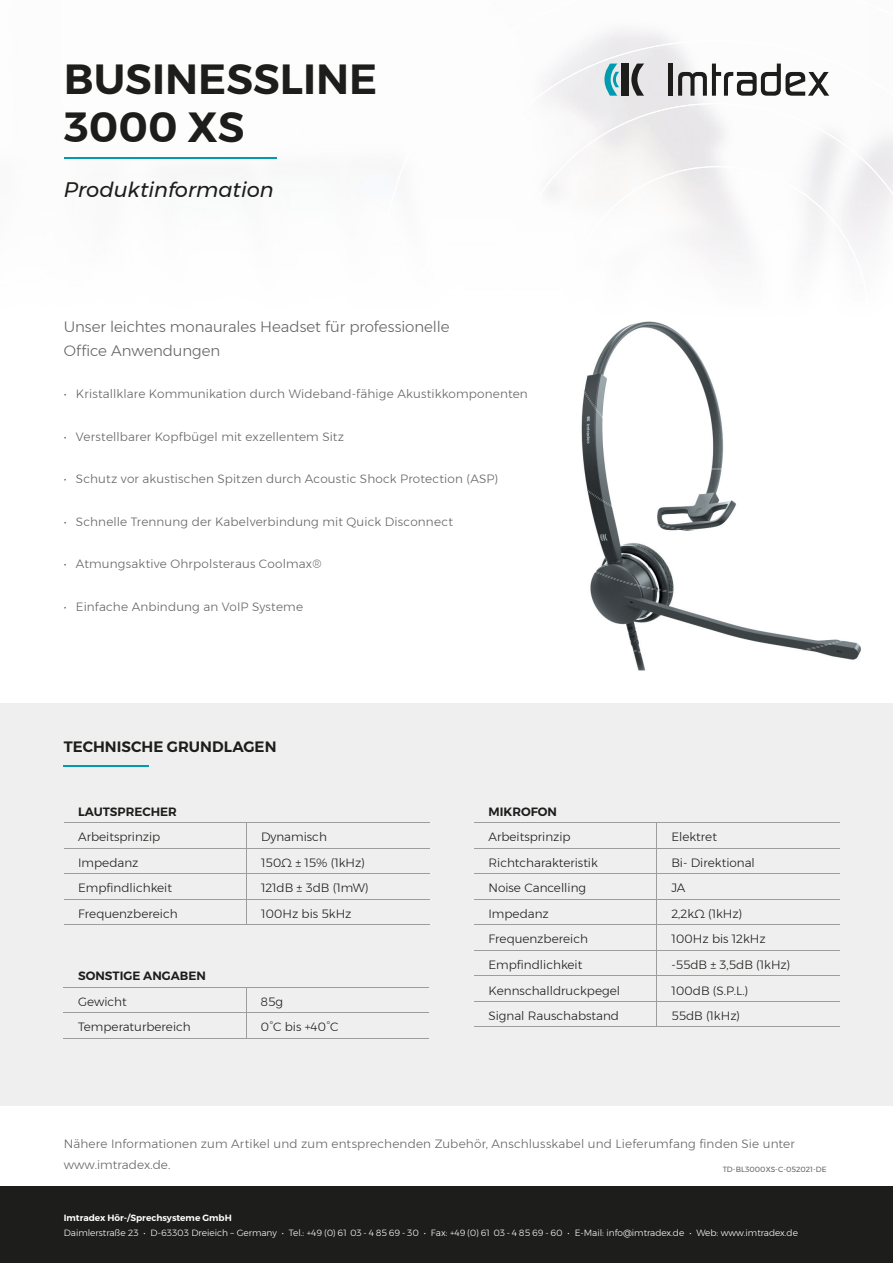
<style>
.page{position:relative;width:893px;height:1263px;background:#fff}
.page>*{position:absolute;margin:0;border:0;box-sizing:border-box;transform-origin:0 0}
.t1{font:600 42px/48px "Montserrat";color:#1d1d1b}
.t2{font:italic 21px "Montserrat";color:#1d1d1b}
.t3{font:300 15px/24px "Montserrat";letter-spacing:-.005em;color:#646463}
.t4{font:600 15px "Montserrat";color:#1d1d1b}
.t5{font:300 12px/21px "Montserrat";letter-spacing:.015em;color:#646463}
.t6{font:300 12px "Montserrat";color:#1d1d1b}
.t7{font:600 12px "Montserrat";color:#1d1d1b}
.t8{font:300 9px "Montserrat";color:#fff}
.t9{font:600 9px "Montserrat";color:#fff}
.t10{font:7.5px "Montserrat";letter-spacing:.005em;color:#646463}
</style>
<div class="page">
<svg style="left:545px;top:30px;width:348px;height:233px"></svg>
<div style="left:0;top:1186px;width:893px;height:77px;background:#1d1d1b"></div>
<img style="left:585px;top:321px;width:129px;height:66px">
<img style="left:591px;top:596px;width:82px;height:9px">
<img style="left:581px;top:387px;width:155px;height:130px">
<img style="left:590px;top:517px;width:139px;height:79px">
<img style="left:635px;top:659px;width:221px;height:11px">
<img style="left:594px;top:605px;width:267px;height:54px">
<div style="left:0;top:703px;width:893px;height:403px;background:#efefef"></div>
<hr style="left:64px;top:157px;width:212px;height:2px;background:#009bac">
<hr style="left:64px;top:765px;width:85px;height:1px;background:#009bac">
<hr style="left:64px;top:987px;width:182px;height:1px;background:#9d9d9d">
<hr style="left:246px;top:987px;width:183px;height:1px;background:#9d9d9d">
<hr style="left:64px;top:1012px;width:182px;height:1px;background:#9d9d9d">
<hr style="left:246px;top:1012px;width:183px;height:1px;background:#9d9d9d">
<svg style="left:246px;top:988px;width:1px;height:50px"></svg>
<hr style="left:64px;top:1038px;width:182px;height:1px;background:#9d9d9d">
<hr style="left:246px;top:1038px;width:183px;height:1px;background:#9d9d9d">
<hr style="left:474px;top:823px;width:183px;height:1px;background:#9d9d9d">
<hr style="left:657px;top:823px;width:183px;height:1px;background:#9d9d9d">
<hr style="left:474px;top:848px;width:183px;height:1px;background:#9d9d9d">
<hr style="left:657px;top:848px;width:183px;height:1px;background:#9d9d9d">
<hr style="left:474px;top:874px;width:183px;height:1px;background:#9d9d9d">
<hr style="left:657px;top:874px;width:183px;height:1px;background:#9d9d9d">
<hr style="left:474px;top:899px;width:183px;height:1px;background:#9d9d9d">
<hr style="left:657px;top:899px;width:183px;height:1px;background:#9d9d9d">
<hr style="left:474px;top:925px;width:183px;height:1px;background:#9d9d9d">
<hr style="left:657px;top:925px;width:183px;height:1px;background:#9d9d9d">
<hr style="left:474px;top:950px;width:183px;height:1px;background:#9d9d9d">
<hr style="left:657px;top:950px;width:183px;height:1px;background:#9d9d9d">
<hr style="left:474px;top:976px;width:183px;height:1px;background:#9d9d9d">
<hr style="left:657px;top:976px;width:183px;height:1px;background:#9d9d9d">
<hr style="left:474px;top:1001px;width:183px;height:1px;background:#9d9d9d">
<hr style="left:657px;top:1001px;width:183px;height:1px;background:#9d9d9d">
<hr style="left:474px;top:1027px;width:183px;height:1px;background:#9d9d9d">
<hr style="left:657px;top:1027px;width:183px;height:1px;background:#9d9d9d">
<hr style="left:64px;top:848px;width:183px;height:1px;background:#9d9d9d">
<hr style="left:247px;top:848px;width:182px;height:1px;background:#9d9d9d">
<hr style="left:64px;top:874px;width:183px;height:1px;background:#9d9d9d">
<hr style="left:247px;top:874px;width:182px;height:1px;background:#9d9d9d">
<hr style="left:64px;top:899px;width:183px;height:1px;background:#9d9d9d">
<hr style="left:247px;top:899px;width:182px;height:1px;background:#9d9d9d">
<svg style="left:246px;top:824px;width:1px;height:101px"></svg>
<hr style="left:64px;top:925px;width:183px;height:1px;background:#9d9d9d">
<hr style="left:247px;top:925px;width:182px;height:1px;background:#9d9d9d">
<hr style="left:64px;top:823px;width:183px;height:1px;background:#9d9d9d">
<hr style="left:247px;top:823px;width:182px;height:1px;background:#9d9d9d">
<h1 class="t1" style="left:64px;top:55px;width:315px">BUSINESSLINE<br>3000 XS</h1>
<h2 class="t2" style="left:64px;top:174px;width:212px">Produktinformation</h2>
<p class="t3" style="left:64px;top:315px;width:387px">Unser leichtes monaurales Headset für professionelle<br>Office Anwendungen</p>
<p class="t5" style="left:64px;top:383px;width:465px">• Kristallklare Kommunikation durch Wideband-fähige Akustikkomponenten</p>
<p class="t5" style="left:64px;top:426px;width:282px">• Verstellbarer Kopfbügel mit exzellentem Sitz</p>
<p class="t5" style="left:64px;top:468px;width:436px">• Schutz vor akustischen Spitzen durch Acoustic Shock Protection (ASP)</p>
<p class="t5" style="left:64px;top:511px;width:391px">• Schnelle Trennung der Kabelverbindung mit Quick Disconnect</p>
<p class="t5" style="left:64px;top:553px;width:259px">• Atmungsaktive Ohrpolsteraus Coolmax®</p>
<p class="t5" style="left:64px;top:596px;width:241px">• Einfache Anbindung an VoIP Systeme</p>
<p class="t4" style="left:64px;top:735px;width:214px">TECHNISCHE GRUNDLAGEN</p>
<p class="t7" style="left:78px;top:802px;width:100px">LAUTSPRECHER</p>
<p class="t6" style="left:78px;top:828px;width:84px">Arbeitsprinzip</p>
<p class="t6" style="left:261px;top:828px;width:67px">Dynamisch</p>
<p class="t6" style="left:78px;top:854px;width:62px">Impedanz</p>
<p class="t6" style="left:261px;top:854px;width:105px">150Ω ± 15% (1kHz)</p>
<p class="t6" style="left:78px;top:879px;width:95px">Empfindlichkeit</p>
<p class="t6" style="left:261px;top:879px;width:109px">121dB ± 3dB (1mW)</p>
<p class="t6" style="left:78px;top:905px;width:101px">Frequenzbereich</p>
<p class="t6" style="left:261px;top:905px;width:92px">100Hz bis 5kHz</p>
<p class="t7" style="left:78px;top:966px;width:129px">SONSTIGE ANGABEN</p>
<p class="t6" style="left:78px;top:992px;width:50px">Gewicht</p>
<p class="t6" style="left:261px;top:992px;width:24px">85g</p>
<p class="t6" style="left:78px;top:1018px;width:114px">Temperaturbereich</p>
<p class="t6" style="left:261px;top:1018px;width:79px">0°C bis +40°C</p>
<p class="t7" style="left:488px;top:802px;width:70px">MIKROFON</p>
<p class="t6" style="left:488px;top:828px;width:84px">Arbeitsprinzip</p>
<p class="t6" style="left:671px;top:828px;width:47px">Elektret</p>
<p class="t6" style="left:488px;top:854px;width:111px">Richtcharakteristik</p>
<p class="t6" style="left:671px;top:854px;width:85px">Bi- Direktional</p>
<p class="t6" style="left:488px;top:879px;width:99px">Noise Cancelling</p>
<p class="t6" style="left:671px;top:879px;width:16px">JA</p>
<p class="t6" style="left:488px;top:905px;width:62px">Impedanz</p>
<p class="t6" style="left:671px;top:905px;width:72px">2,2kΩ (1kHz)</p>
<p class="t6" style="left:488px;top:930px;width:101px">Frequenzbereich</p>
<p class="t6" style="left:671px;top:930px;width:96px">100Hz bis 12kHz</p>
<p class="t6" style="left:488px;top:956px;width:95px">Empfindlichkeit</p>
<p class="t6" style="left:671px;top:956px;width:120px">-55dB ± 3,5dB (1kHz)</p>
<p class="t6" style="left:488px;top:981px;width:133px">Kennschalldruckpegel</p>
<p class="t6" style="left:671px;top:981px;width:78px">100dB (S.P.L.)</p>
<p class="t6" style="left:488px;top:1007px;width:132px">Signal Rauschabstand</p>
<p class="t6" style="left:671px;top:1007px;width:70px">55dB (1kHz)</p>
<p class="t5" style="left:64px;top:1133px;width:733px">Nähere Informationen zum Artikel und zum entsprechenden Zubehör, Anschlusskabel und Lieferumfang finden Sie unter www.imtradex.de.</p>
<p class="t10" style="left:723px;top:1164px;width:105px">TD-BL3000XS-C-052021-DE</p>
<p class="t9" style="left:64px;top:1210px;width:169px">Imtradex Hör-/Sprechsysteme GmbH</p>
<p class="t8" style="left:64px;top:1225px;width:736px">Daimlerstraße 23 • D-63303 Dreieich – Germany • Tel.: +49 (0) 61 03 - 4 85 69 - 30 • Fax: +49 (0) 61 03 - 4 85 69 - 60 • E-Mail: info@imtradex.de • Web: www.imtradex.de</p>
</div>
